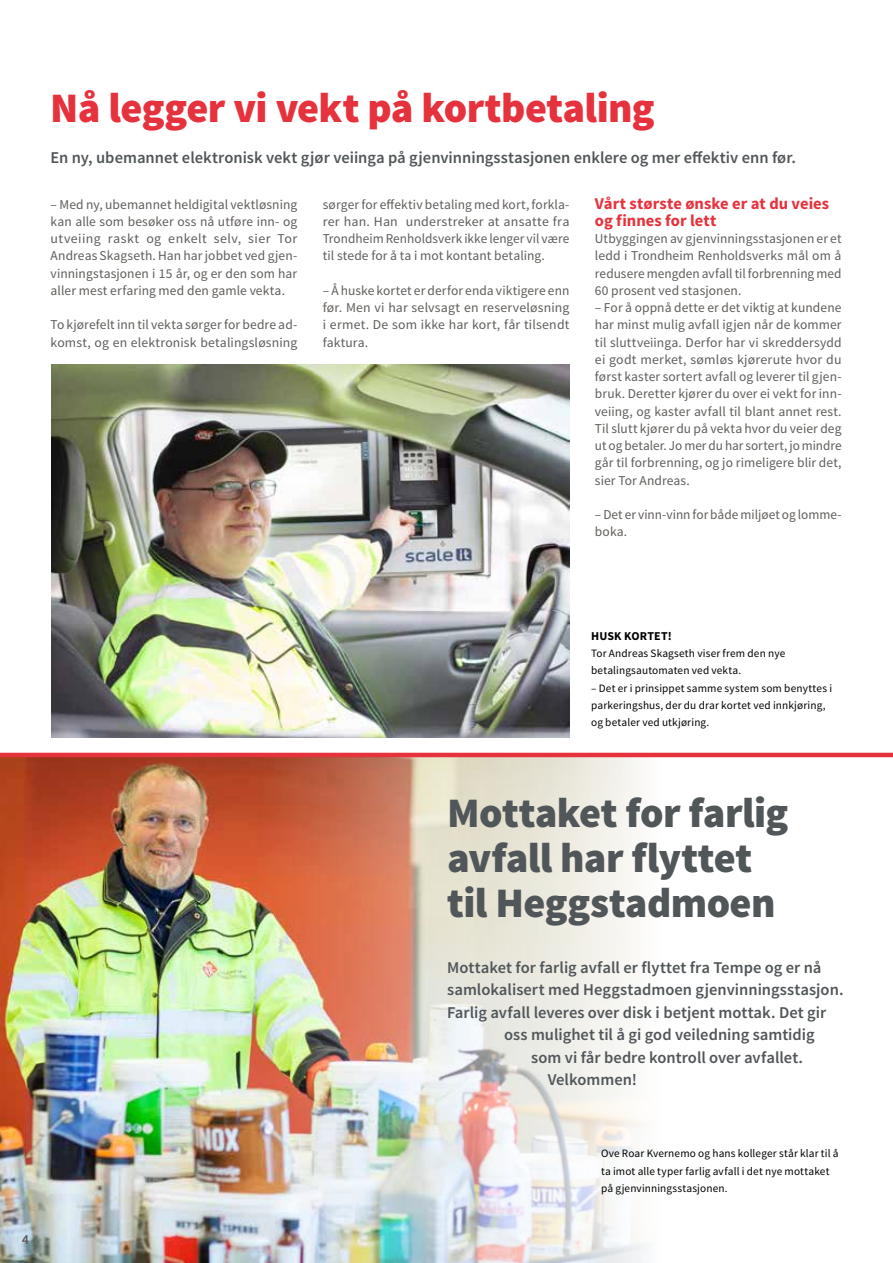
<style>
.page{position:relative;width:893px;height:1263px;background:#fff}
.page>*{position:absolute;margin:0;border:0;box-sizing:border-box;transform-origin:0 0}
.t1{font:900 42px/45px "Source Sans Pro";letter-spacing:-.015em;color:#515659}
.t2{font:900 42px "Source Sans Pro";letter-spacing:-.015em;color:#e5323d}
.t3{font:600 16.5px "Source Sans Pro";color:#515659}
.t4{font:700 16.5px/17.2px "Source Sans Pro";letter-spacing:.005em;color:#e5323d}
.t5{font:13.5px/17.2px "Source Sans Pro";letter-spacing:.005em;color:#605d5a;text-align:justify}
.t6{font:700 12px "Source Sans Pro";letter-spacing:.015em;color:#000}
.t7{font:11.25px/17.2px "Source Sans Pro";letter-spacing:.015em;color:#000}
</style>
<div class="page">
<img style="left:0;top:757px;width:751px;height:506px">
<hr style="left:0;top:753px;width:893px;height:4px;background:#e5323d">
<img style="left:52px;top:365px;width:517px;height:373px">
<h1 class="t2" style="left:50px;top:81px;width:606px">Nå legger vi vekt på kortbetaling</h1>
<p class="t3" style="left:50px;top:147px;width:747px">En ny, ubemannet elektronisk vekt gjør veiinga på gjenvinningsstasjonen enklere og mer effektiv enn før.</p>
<p class="t5" style="left:51px;top:196px;width:248px">– Med ny, ubemannet heldigital vektløsning kan alle som besøker oss nå utføre inn- og utveiing raskt og enkelt selv, sier Tor Andreas Skagseth. Han har jobbet ved gjen&shy;vinningstasjonen i 15 år, og er den som har aller mest erfaring med den gamle vekta.</p>
<p class="t5" style="left:51px;top:316px;width:248px">To kjørefelt inn til vekta sørger for bedre ad&shy;komst, og en elektronisk betalingsløsning</p>
<p class="t5" style="left:323px;top:196px;width:248px">sørger for effektiv betaling med kort, forkla&shy;rer han. Han understreker at ansatte fra Trondheim Renholdsverk ikke lenger vil være til stede for å ta i mot kontant betaling.</p>
<p class="t5" style="left:323px;top:282px;width:248px">– Å huske kortet er derfor enda viktigere enn før. Men vi har selvsagt en reserveløsning i ermet. De som ikke har kort, får tilsendt faktura.</p>
<p class="t4" style="left:595px;top:195px;width:236px">Vårt største ønske er at du veies og finnes for lett</p>
<p class="t5" style="left:595px;top:230px;width:248px">Utbyggingen av gjenvinningsstasjonen er et ledd i Trondheim Renholdsverks mål om å redusere mengden avfall til forbrenning med 60 prosent ved stasjonen.</p>
<p class="t5" style="left:595px;top:299px;width:248px">– For å oppnå dette er det viktig at kundene har minst mulig avfall igjen når de kommer til sluttveiinga. Derfor har vi skreddersydd ei godt merket, sømløs kjørerute hvor du først kaster sortert avfall og leverer til gjen&shy;bruk. Deretter kjører du over ei vekt for inn&shy;veiing, og kaster avfall til blant annet rest.<br>Til slutt kjører du på vekta hvor du veier deg ut og betaler. Jo mer du har sortert, jo mindre går til forbrenning, og jo rimeligere blir det, sier Tor Andreas.</p>
<p class="t5" style="left:595px;top:506px;width:248px">– Det er vinn-vinn for både miljøet og lomme&shy;boka.</p>
<p class="t5" style="left:22px;top:1231px;width:8px">4</p>
<p class="t6" style="left:591px;top:628px;width:82px">HUSK KORTET!</p>
<p class="t7" style="left:591px;top:645px;width:196px">Tor Andreas Skagseth viser frem den nye betalingsautomaten ved vekta.</p>
<p class="t7" style="left:591px;top:679px;width:242px">– Det er i prinsippet samme system som benyttes i parkeringshus, der du drar kortet ved innkjøring, og betaler ved utkjøring.</p>
<h1 class="t1" style="left:447px;top:792px;width:343px">Mottaket for farlig avfall har flyttet til Heggstadmoen</h1>
<p class="t3" style="left:447px;top:957px;width:376px">Mottaket for farlig avfall er flyttet fra Tempe og er nå</p>
<p class="t3" style="left:447px;top:979px;width:398px">samlokalisert med Heggstadmoen gjenvinningsstasjon.</p>
<p class="t3" style="left:447px;top:1002px;width:380px">Farlig avfall leveres over disk i betjent mottak. Det gir</p>
<p class="t3" style="left:504px;top:1024px;width:312px">oss mulighet til å gi god veiledning samtidig</p>
<p class="t3" style="left:531px;top:1047px;width:273px">som vi får bedre kontroll over avfallet.</p>
<p class="t3" style="left:548px;top:1069px;width:91px">Velkommen!</p>
<p class="t7" style="left:601px;top:1145px;width:239px">Ove Roar Kvernemo og hans kolleger står klar til å ta imot alle typer farlig avfall i det nye mottaket på gjenvinningsstasjonen.</p>
</div>
